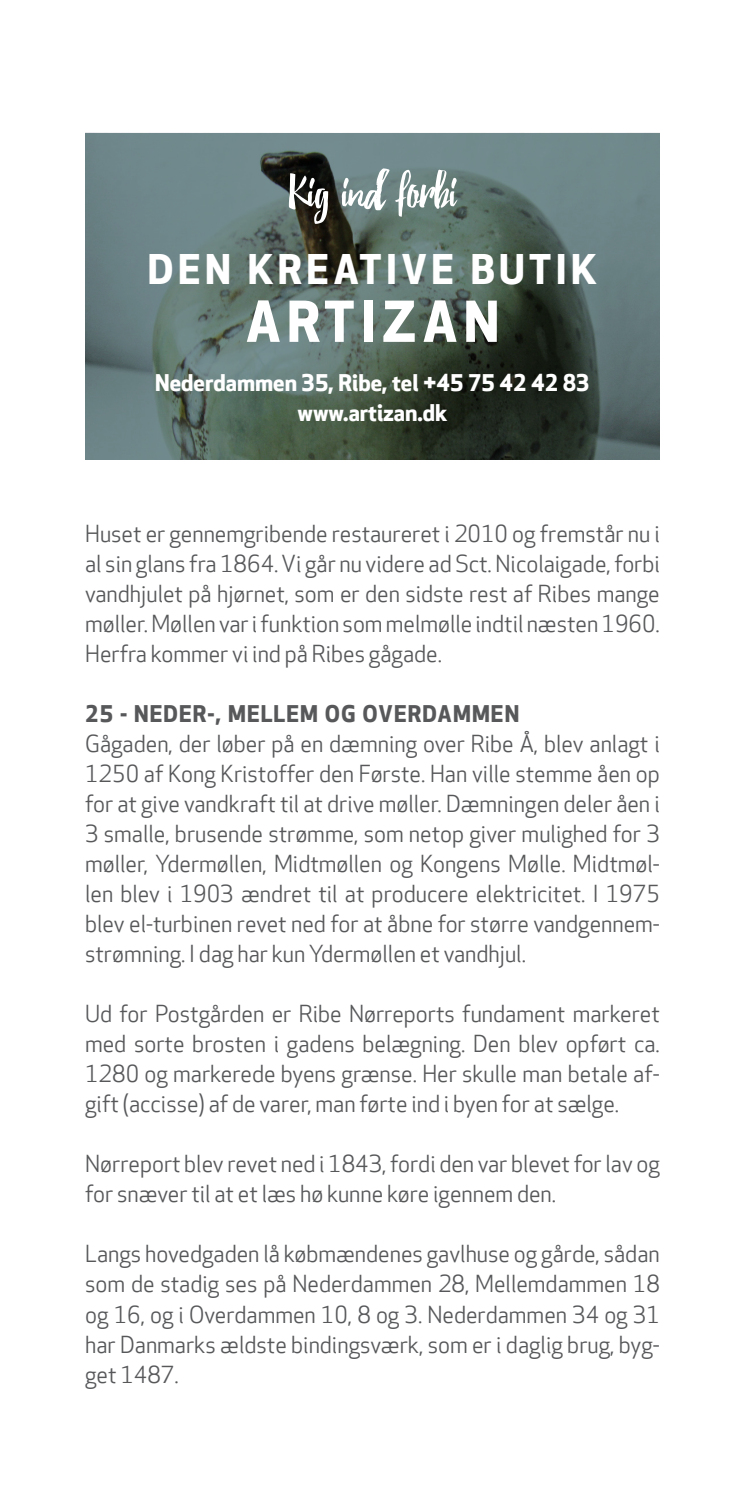
<style>
.page{position:relative;width:745px;height:1489px;background:#fff}
.page>*{position:absolute;margin:0;border:0;box-sizing:border-box;transform-origin:0 0}
.t1{font:700 55px "Apex New";letter-spacing:.11em;color:#fff}
.t2{font:50px "Beacon";color:#fff}
.t3{font:700 40px "Apex New";letter-spacing:.11em;color:#fff}
.t4{font:22.5px/30px "Apex New";color:#57585a;text-align:justify}
.t5{font:700 22.5px/30px "Apex New";color:#fff;text-align:center}
.t6{font:700 22.5px "Apex New";letter-spacing:.05em;color:#57585a}
</style>
<div class="page">
<svg style="left:85px;top:133px;width:574px;height:326px;background:#566964"></svg>
<h2 class="t2" style="left:289px;top:161px;width:169px">Kig ind forbi</h2>
<h3 class="t3" style="left:148px;top:246px;width:450px">DEN KREATIVE BUTIK</h3>
<h1 class="t1" style="left:245px;top:289px;width:255px">ARTIZAN</h1>
<p class="t5" style="left:155px;top:368px;width:435px">Nederdammen 35, Ribe, tel +45 75 42 42 83 www.artizan.dk</p>
<p class="t4" style="left:85px;top:520px;width:576px">Huset er gennemgribende restaureret i 2010 og fremstår nu i al sin glans fra 1864. Vi går nu videre ad Sct. Nicolaigade, forbi vandhjulet på hjørnet, som er den sidste rest af Ribes mange møller. Møllen var i funktion som melmølle indtil næsten 1960.<br>Herfra kommer vi ind på Ribes gågade.</p>
<p class="t6" style="left:85px;top:700px;width:435px">25 - NEDER-, MELLEM OG OVERDAMMEN</p>
<p class="t4" style="left:85px;top:730px;width:576px">Gågaden, der løber på en dæmning over Ribe Å, blev anlagt i 1250 af Kong Kristoffer den Første. Han ville stemme åen op for at give vandkraft til at drive møller. Dæmningen deler åen i 3 smalle, brusende strømme, som netop giver mulighed for 3 møller, Ydermøllen, Midtmøllen og Kongens Mølle. Midtmøl&shy;len blev i 1903 ændret til at producere elektricitet. I 1975 blev el-turbinen revet ned for at åbne for større vandgennem&shy;strømning. I dag har kun Ydermøllen et vandhjul.</p>
<p class="t4" style="left:85px;top:999px;width:576px">Ud for Postgården er Ribe Nørreports fundament markeret med sorte brosten i gadens belægning. Den blev opført ca.<br>1280 og markerede byens grænse. Her skulle man betale af&shy;gift (accisse) af de varer, man førte ind i byen for at sælge.</p>
<p class="t4" style="left:85px;top:1149px;width:576px">Nørreport blev revet ned i 1843, fordi den var blevet for lav og for snæver til at et læs hø kunne køre igennem den.</p>
<p class="t4" style="left:85px;top:1239px;width:576px">Langs hovedgaden lå købmændenes gavlhuse og gårde, sådan som de stadig ses på Nederdammen 28, Mellemdammen 18 og 16, og i Overdammen 10, 8 og 3. Nederdammen 34 og 31 har Danmarks ældste bindingsværk, som er i daglig brug, byg&shy;get 1487.</p>
</div>
